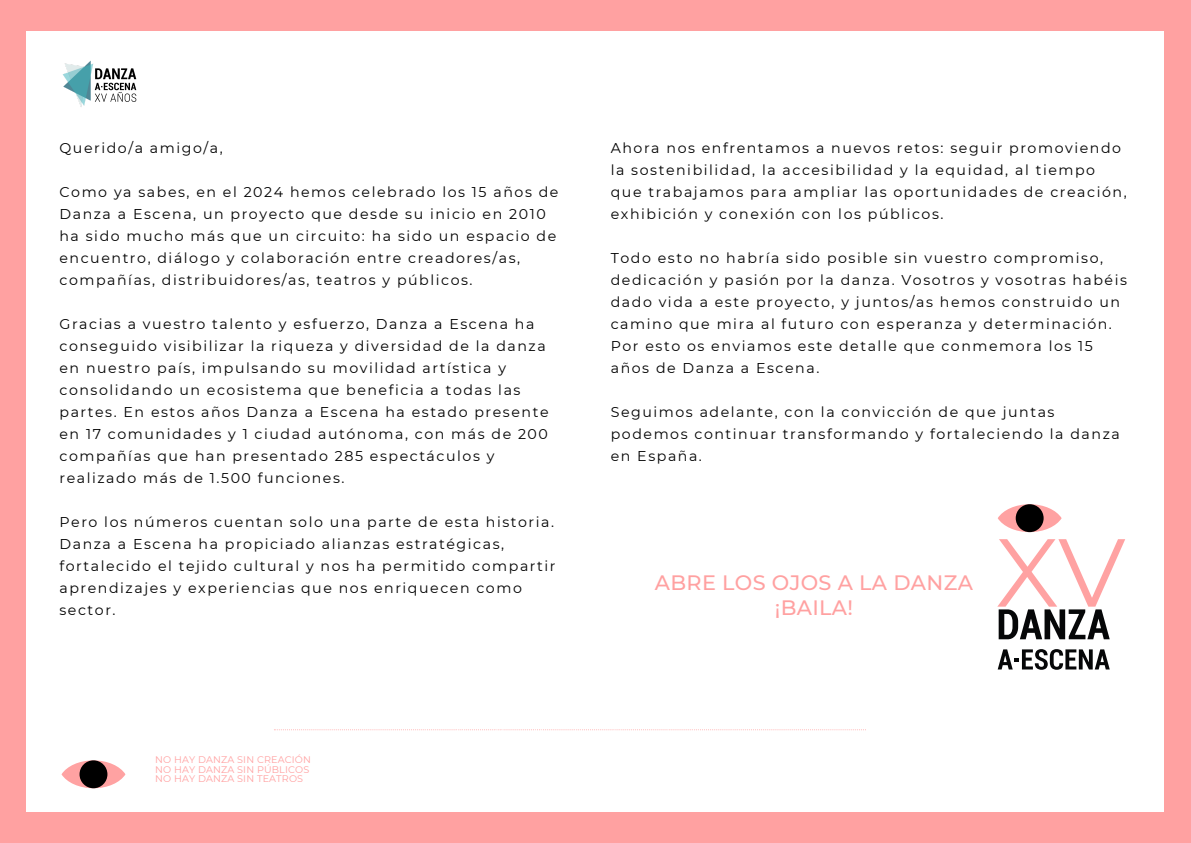
<style>
.page{position:relative;width:1191px;height:843px;background:#fff}
.page>*{position:absolute;margin:0;border:0;box-sizing:border-box;transform-origin:0 0}
.t1{font:96.3px "Montserrat";color:#ffa2a2}
.t2{font:500 20.8px/24.8px "Montserrat";letter-spacing:.015em;color:#ffa1a1;text-align:center}
.t3{font:14.2px/22px "Montserrat";letter-spacing:.11em;color:#000}
.t4{font:9.6px "Montserrat";letter-spacing:.015em;color:#ffa1a1}
</style>
<div class="page">
<div style="left:0;top:0;width:1190px;height:842px;background:#ffa1a1"></div>
<div style="left:26px;top:31px;width:1137px;height:780px;background:#fff"></div>
<svg style="left:997px;top:504px;width:64px;height:28px"></svg>
<div style="left:1015px;top:504px;width:28px;height:28px;background:#000;border-radius:50%"></div>
<svg style="left:998px;top:609px;width:111px;height:30px"></svg>
<svg style="left:997px;top:649px;width:112px;height:20px"></svg>
<svg style="left:274px;top:729px;width:590px;height:1px"></svg>
<svg style="left:61px;top:760px;width:64px;height:28px"></svg>
<div style="left:79px;top:760px;width:28px;height:28px;background:#000;border-radius:50%"></div>
<img style="left:62px;top:60px;width:75px;height:47px">
<h3 class="t3" style="left:59px;top:137px;width:165px">Querido/a amigo/a,</h3>
<h3 class="t3" style="left:59px;top:181px;width:500px">Como ya sabes, en el 2024 hemos celebrado los 15 años de Danza a Escena, un proyecto que desde su inicio en 2010 ha sido mucho más que un circuito: ha sido un espacio de encuentro, diálogo y colaboración entre creadores/as, compañías, distribuidores/as, teatros y públicos.</h3>
<h3 class="t3" style="left:59px;top:313px;width:490px">Gracias a vuestro talento y esfuerzo, Danza a Escena ha conseguido visibilizar la riqueza y diversidad de la danza en nuestro país, impulsando su movilidad artística y consolidando un ecosistema que beneficia a todas las partes. En estos años Danza a Escena ha estado presente en 17 comunidades y 1 ciudad autónoma, con más de 200 compañías que han presentado 285 espectáculos y realizado más de 1.500 funciones.</h3>
<h3 class="t3" style="left:59px;top:511px;width:497px">Pero los números cuentan solo una parte de esta historia.<br>Danza a Escena ha propiciado alianzas estratégicas, fortalecido el tejido cultural y nos ha permitido compartir aprendizajes y experiencias que nos enriquecen como sector.</h3>
<h3 class="t3" style="left:610px;top:137px;width:517px">Ahora nos enfrentamos a nuevos retos: seguir promoviendo la sostenibilidad, la accesibilidad y la equidad, al tiempo que trabajamos para ampliar las oportunidades de creación, exhibición y conexión con los públicos.</h3>
<h3 class="t3" style="left:610px;top:247px;width:517px">Todo esto no habría sido posible sin vuestro compromiso, dedicación y pasión por la danza. Vosotros y vosotras habéis dado vida a este proyecto, y juntos/as hemos construido un camino que mira al futuro con esperanza y determinación.<br>Por esto os enviamos este detalle que conmemora los 15 años de Danza a Escena.</h3>
<h2 class="t3" style="left:610px;top:401px;width:510px">Seguimos adelante, con la convicción de que juntas podemos continuar transformando y fortaleciendo la danza en España.</h2>
<h3 class="t2" style="left:655px;top:570px;width:319px">ABRE LOS OJOS A LA DANZA ¡BAILA!</h3>
<p class="t1" style="left:995px;top:513px;width:131px">XV</p>
<h1 class="t4" style="left:155px;top:753px;width:157px">NO HAY DANZA SIN CREACIÓN</h1>
<p class="t4" style="left:155px;top:763px;width:155px">NO HAY DANZA SIN PÚBLICOS</p>
<p class="t4" style="left:155px;top:772px;width:149px">NO HAY DANZA SIN TEATROS</p>
</div>
